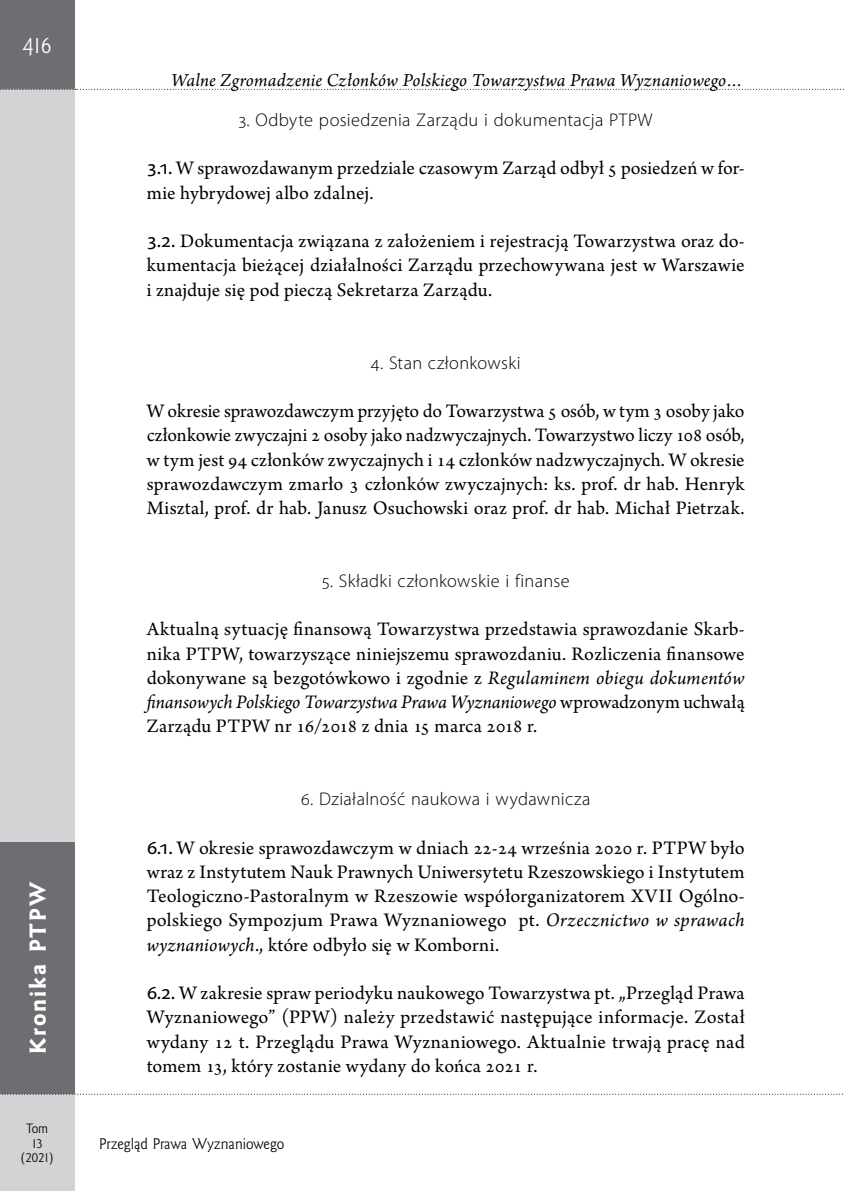
<style>
.page{position:relative;width:844px;height:1191px;background:#fff}
.page>*{position:absolute;margin:0;border:0;box-sizing:border-box;transform-origin:0 0}
.t1{font:21px "Goldy EFN Heavy";letter-spacing:.1em;color:#fff}
.t2{font:21px "Goldy EFN";color:#fff}
.t3{font:20.12px/24.3px "Arno Pro";letter-spacing:.01em;color:#000;text-align:justify}
.t4{font:italic 19.25px "Arno Pro";letter-spacing:.01em;color:#000}
.t5{font:300 18.38px "Myriad Pro";letter-spacing:.02em;color:#000}
.t6{font:14px "Goldy EFN";color:#000}
.t7{font:12.25px/14.7px "Goldy EFN";color:#000;text-align:center}
.s1{font-family:"Myriad Pro"}
.s2{font-style:italic}
</style>
<div class="page">
<div style="left:0;top:0;width:74px;height:1191px;background:#d1d3d4"></div>
<div style="left:0;top:0;width:74px;height:89px;background:#6d6e71"></div>
<div style="left:0;top:842px;width:74px;height:251px;background:#6d6e71"></div>
<svg style="left:0;top:1093px;width:843px;height:1px"></svg>
<svg style="left:0;top:89px;width:844px;height:1px"></svg>
<p class="t2" style="left:23px;top:33px;width:31px">416</p>
<p class="t1" style="left:25px;top:1054px;width:174px;rotate:-90deg">Kronika PTPW</p>
<p class="t7" style="left:21px;top:1121px;width:34px">Tom<br>13 (2021)</p>
<p class="t4" style="left:171px;top:70px;width:575px">Walne Zgromadzenie Członków Polskiego Towarzystwa Prawa Wyznaniowego…</p>
<p class="t5" style="left:239px;top:109px;width:415px">3. Odbyte posiedzenia Zarządu i dokumentacja PTPW</p>
<p class="t3" style="left:147px;top:157px;width:599px"><span class="s1">3.1.</span> W sprawozdawanym przedziale czasowym Zarząd odbył 5 posiedzeń w for&shy;mie hybrydowej albo zdalnej.</p>
<p class="t3" style="left:147px;top:230px;width:599px"><span class="s1">3.2.</span> Dokumentacja związana z założeniem i rejestracją Towarzystwa oraz do&shy;kumentacja bieżącej działalności Zarządu przechowywana jest w Warszawie i znajduje się pod pieczą Sekretarza Zarządu.</p>
<p class="t5" style="left:370px;top:351px;width:151px">4. Stan członkowski</p>
<p class="t3" style="left:147px;top:400px;width:599px">W okresie sprawozdawczym przyjęto do Towarzystwa 5 osób, w tym 3 osoby jako członkowie zwyczajni 2 osoby jako nadzwyczajnych. Towarzystwo liczy 108 osób, w tym jest 94 członków zwyczajnych i 14 członków nadzwyczajnych. W okresie sprawozdawczym zmarło 3 członków zwyczajnych: ks. prof. dr hab. Henryk Misztal, prof. dr hab. Janusz Osuchowski oraz prof. dr hab. Michał Pietrzak.</p>
<p class="t5" style="left:322px;top:569px;width:249px">5. Składki członkowskie i finanse</p>
<p class="t3" style="left:147px;top:618px;width:599px">Aktualną sytuację finansową Towarzystwa przedstawia sprawozdanie Skarb&shy;nika PTPW, towarzyszące niniejszemu sprawozdaniu. Rozliczenia finansowe dokonywane są bezgotówkowo i zgodnie z <span class="s2">Regulaminem obiegu dokumentów finansowych Polskiego Towarzystwa Prawa Wyznaniowego</span> wprowadzonym uchwałą Zarządu PTPW nr 16/2018 z dnia 15 marca 2018 r.</p>
<p class="t5" style="left:301px;top:788px;width:291px">6. Działalność naukowa i wydawnicza</p>
<p class="t3" style="left:147px;top:836px;width:599px"><span class="s1">6.1.</span> W okresie sprawozdawczym w dniach 22-24 września 2020 r. PTPW było wraz z Instytutem Nauk Prawnych Uniwersytetu Rzeszowskiego i Instytutem Teologiczno-Pastoralnym w Rzeszowie współorganizatorem XVII Ogólno&shy;polskiego Sympozjum Prawa Wyznaniowego pt. <span class="s2">Orzecznictwo w sprawach wyznaniowych</span>., które odbyło się w Komborni.</p>
<p class="t3" style="left:147px;top:982px;width:599px"><span class="s1">6.2.</span> W zakresie spraw periodyku naukowego Towarzystwa pt. „Przegląd Prawa Wyznaniowego” (PPW) należy przedstawić następujące informacje. Został wydany 12 t. Przeglądu Prawa Wyznaniowego. Aktualnie trwają pracę nad tomem 13, który zostanie wydany do końca 2021 r.</p>
<p class="t6" style="left:99px;top:1134px;width:186px">Przegląd Prawa Wyznaniowego</p>
</div>
